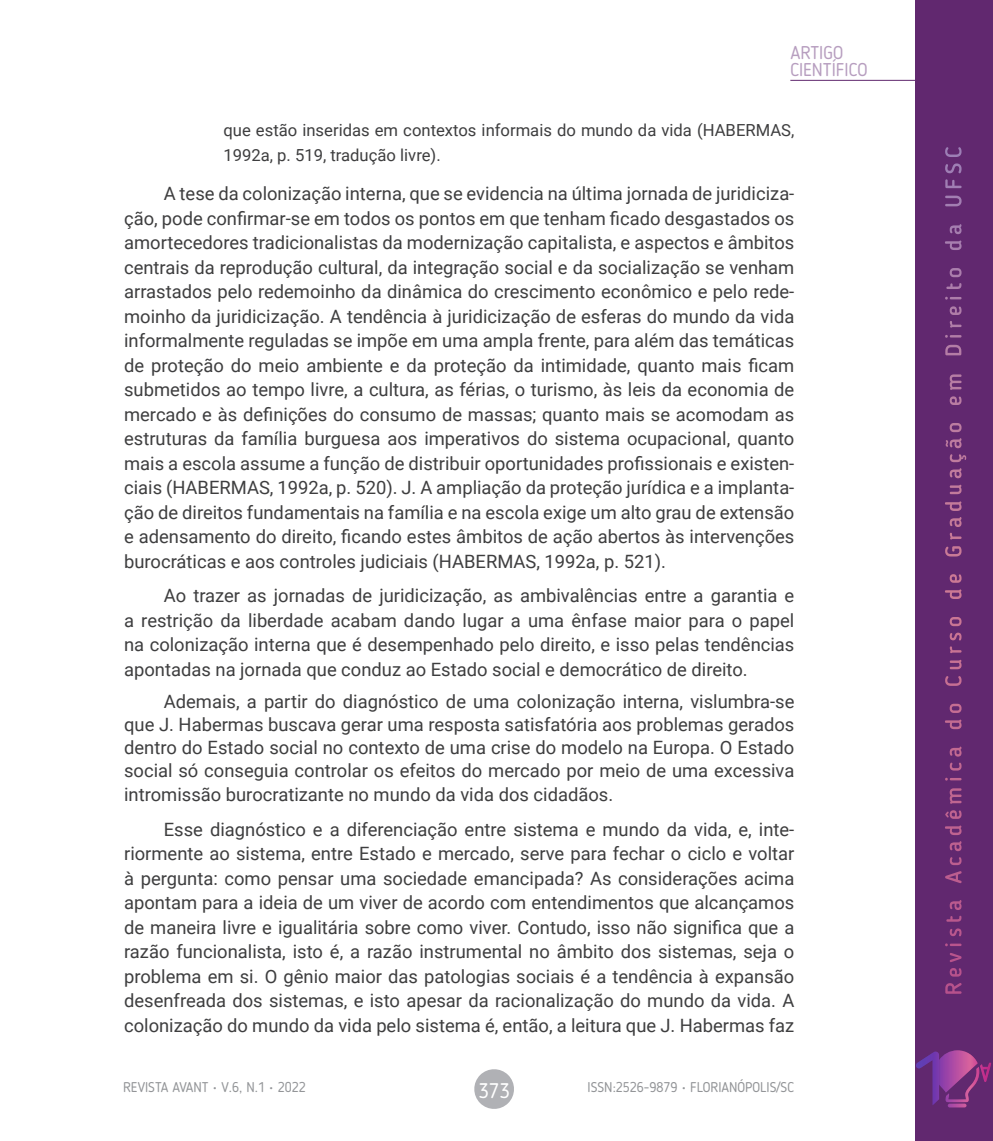
<style>
.page{position:relative;width:993px;height:1141px;background:#fff}
.page>*{position:absolute;margin:0;border:0;box-sizing:border-box;transform-origin:0 0}
.t1{font:21px "Blogger Sans";color:#fff}
.MIOLO{font:18.38px/24.5px "Roboto";color:#3e3e3f;text-align:justify}
.t2{font:18.38px/17.5px "Blogger Sans";color:#b79ebf}
.CITAÇÃO{font:16.62px/24.5px "Roboto";color:#3e3e3f}
.t3{font:14px "Blogger Sans";color:#939598}
</style>
<div class="page">
<svg style="left:474px;top:1069px;width:40px;height:40px"></svg>
<hr style="left:790px;top:80px;width:125px;height:1px;background:#61286f">
<div style="left:915px;top:0;width:77px;height:1141px;background:#61286f"></div>
<svg style="left:916px;top:1050px;width:74px;height:57px"></svg>
<svg style="left:945px;top:983px;width:16px;height:11px"></svg>
<svg style="left:949px;top:968px;width:12px;height:9px"></svg>
<svg style="left:949px;top:953px;width:12px;height:9px"></svg>
<svg style="left:945px;top:943px;width:16px;height:3px"></svg>
<svg style="left:949px;top:928px;width:12px;height:8px"></svg>
<svg style="left:946px;top:916px;width:15px;height:6px"></svg>
<svg style="left:949px;top:900px;width:12px;height:10px"></svg>
<svg style="left:945px;top:871px;width:16px;height:12px"></svg>
<svg style="left:949px;top:857px;width:12px;height:8px"></svg>
<svg style="left:949px;top:841px;width:12px;height:10px"></svg>
<svg style="left:945px;top:826px;width:16px;height:9px"></svg>
<svg style="left:945px;top:810px;width:16px;height:9px"></svg>
<svg style="left:949px;top:788px;width:12px;height:16px"></svg>
<svg style="left:945px;top:778px;width:16px;height:3px"></svg>
<svg style="left:949px;top:763px;width:12px;height:8px"></svg>
<svg style="left:949px;top:747px;width:12px;height:10px"></svg>
<svg style="left:945px;top:720px;width:16px;height:9px"></svg>
<svg style="left:949px;top:704px;width:12px;height:9px"></svg>
<svg style="left:945px;top:676px;width:16px;height:10px"></svg>
<svg style="left:949px;top:660px;width:12px;height:9px"></svg>
<svg style="left:949px;top:646px;width:12px;height:7px"></svg>
<svg style="left:949px;top:633px;width:12px;height:7px"></svg>
<svg style="left:949px;top:617px;width:12px;height:9px"></svg>
<svg style="left:945px;top:589px;width:16px;height:10px"></svg>
<svg style="left:949px;top:574px;width:12px;height:9px"></svg>
<svg style="left:945px;top:546px;width:16px;height:10px"></svg>
<svg style="left:949px;top:533px;width:12px;height:6px"></svg>
<svg style="left:949px;top:517px;width:12px;height:10px"></svg>
<svg style="left:945px;top:501px;width:16px;height:10px"></svg>
<svg style="left:949px;top:485px;width:12px;height:9px"></svg>
<svg style="left:949px;top:468px;width:12px;height:10px"></svg>
<svg style="left:949px;top:454px;width:16px;height:8px"></svg>
<svg style="left:945px;top:438px;width:16px;height:10px"></svg>
<svg style="left:949px;top:423px;width:12px;height:9px"></svg>
<svg style="left:949px;top:396px;width:12px;height:9px"></svg>
<svg style="left:949px;top:374px;width:12px;height:16px"></svg>
<svg style="left:945px;top:345px;width:16px;height:10px"></svg>
<svg style="left:945px;top:335px;width:16px;height:3px"></svg>
<svg style="left:949px;top:321px;width:12px;height:7px"></svg>
<svg style="left:949px;top:306px;width:12px;height:9px"></svg>
<svg style="left:945px;top:297px;width:16px;height:3px"></svg>
<svg style="left:946px;top:283px;width:15px;height:6px"></svg>
<svg style="left:949px;top:268px;width:12px;height:9px"></svg>
<svg style="left:945px;top:241px;width:16px;height:9px"></svg>
<svg style="left:949px;top:224px;width:12px;height:10px"></svg>
<svg style="left:945px;top:196px;width:16px;height:10px"></svg>
<svg style="left:945px;top:179px;width:16px;height:9px"></svg>
<svg style="left:945px;top:163px;width:16px;height:10px"></svg>
<svg style="left:945px;top:147px;width:16px;height:10px"></svg>
<p class="t2" style="left:790px;top:44px;width:79px">ARTIGO<br>CIENTÍFICO</p>
<p class="CITAÇÃO" style="left:223px;top:118px;width:572px">que estão inseridas em contextos informais do mundo da vida (HABERMAS,<br>1992a, p. 519, tradução livre).</p>
<p class="MIOLO" style="left:124px;top:181px;width:671px;text-indent:40px">A tese da colonização interna, que se evidencia na última jornada de juridiciza&shy;ção, pode confirmar-se em todos os pontos em que tenham ficado desgastados os amortecedores tradicionalistas da modernização capitalista, e aspectos e âmbitos centrais da reprodução cultural, da integração social e da socialização se venham arrastados pelo redemoinho da dinâmica do crescimento econômico e pelo rede&shy;moinho da juridicização. A tendência à juridicização de esferas do mundo da vida informalmente reguladas se impõe em uma ampla frente, para além das temáticas de proteção do meio ambiente e da proteção da intimidade, quanto mais ficam submetidos ao tempo livre, a cultura, as férias, o turismo, às leis da economia de mercado e às definições do consumo de massas; quanto mais se acomodam as estruturas da família burguesa aos imperativos do sistema ocupacional, quanto mais a escola assume a função de distribuir oportunidades profissionais e existen&shy;ciais (HABERMAS, 1992a, p. 520). J. A ampliação da proteção jurídica e a implanta&shy;ção de direitos fundamentais na família e na escola exige um alto grau de extensão e adensamento do direito, ficando estes âmbitos de ação abertos às intervenções burocráticas e aos controles judiciais (HABERMAS, 1992a, p. 521).</p>
<p class="MIOLO" style="left:124px;top:583px;width:671px;text-indent:40px">Ao trazer as jornadas de juridicização, as ambivalências entre a garantia e a restrição da liberdade acabam dando lugar a uma ênfase maior para o papel na colonização interna que é desempenhado pelo direito, e isso pelas tendências apontadas na jornada que conduz ao Estado social e democrático de direito.</p>
<p class="MIOLO" style="left:124px;top:690px;width:671px;line-height:22.8px;text-indent:40px">Ademais, a partir do diagnóstico de uma colonização interna, vislumbra-se que J. Habermas buscava gerar uma resposta satisfatória aos problemas gerados dentro do Estado social no contexto de uma crise do modelo na Europa. O Estado social só conseguia controlar os efeitos do mercado por meio de uma excessiva</p>
<p class="MIOLO" style="left:124px;top:782px;width:490px">intromissão burocratizante no mundo da vida dos cidadãos.</p>
<p class="MIOLO" style="left:124px;top:816px;width:671px;text-indent:40px">Esse diagnóstico e a diferenciação entre sistema e mundo da vida, e, inte&shy;riormente ao sistema, entre Estado e mercado, serve para fechar o ciclo e voltar à pergunta: como pensar uma sociedade emancipada? As considerações acima apontam para a ideia de um viver de acordo com entendimentos que alcançamos de maneira livre e igualitária sobre como viver. Contudo, isso não significa que a razão funcionalista, isto é, a razão instrumental no âmbito dos sistemas, seja o problema em si. O gênio maior das patologias sociais é a tendência à expansão desenfreada dos sistemas, e isto apesar da racionalização do mundo da vida. A colonização do mundo da vida pelo sistema é, então, a leitura que J. Habermas faz</p>
<p class="t3" style="left:123px;top:1079px;width:184px">REVISTA AVANT • V.6, N.1 • 2022</p>
<p class="t3" style="left:587px;top:1079px;width:208px">ISSN:2526-9879 • FLORIANÓPOLIS/SC</p>
<p class="t1" style="left:478px;top:1078px;width:33px">373</p>
</div>
